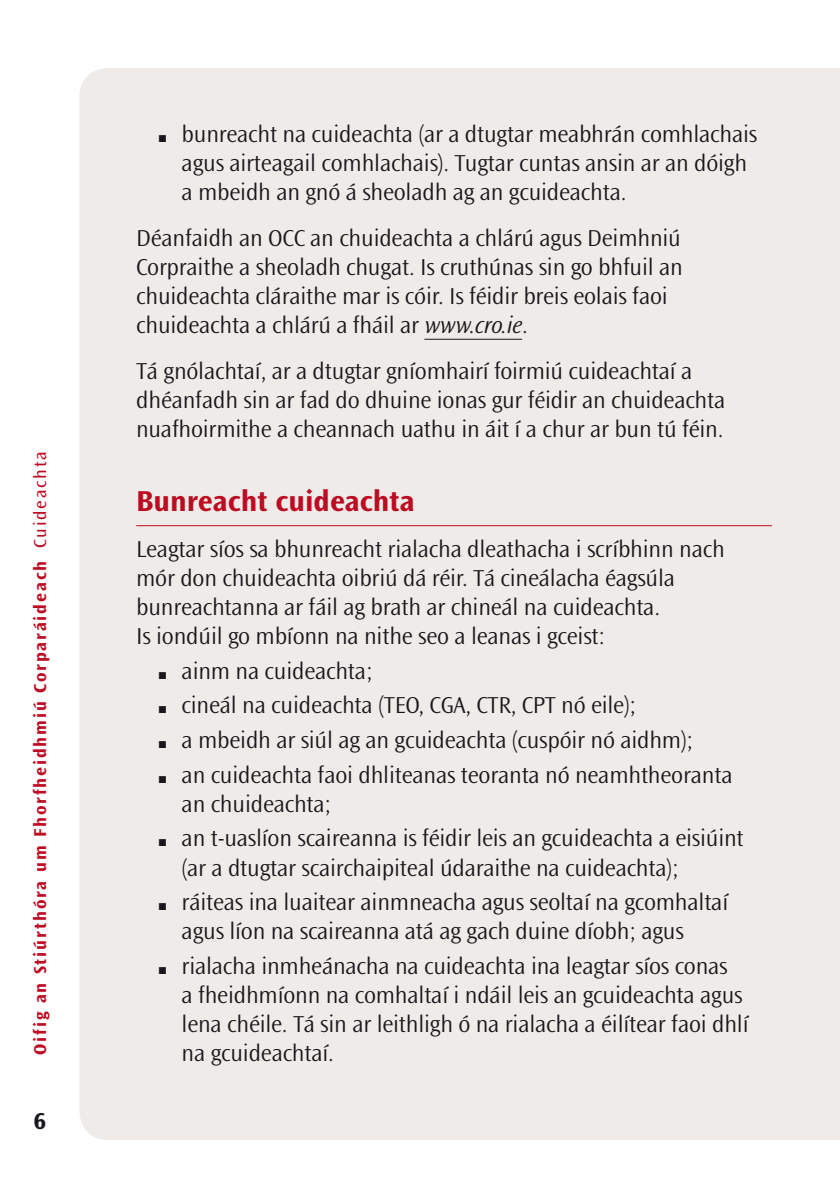
<style>
.page{position:relative;width:840px;height:1191px;background:#fff}
.page>*{position:absolute;margin:0;border:0;box-sizing:border-box;transform-origin:0 0}
.Head_0{font:700 30px "Ocean Sans Std";color:#bd0c21}
.Bodytext__1{font:300 24px/29px "Ocean Sans Std";letter-spacing:-.01em;color:#1a171c}
.Bodytext__3{font:300 24px/29px "Ocean Sans Std";letter-spacing:-.01em;color:#1a171c}
.t1{font:700 24px "Ocean Sans Std";color:#1a171c}
.t2{font:700 18px "Ocean Sans Std";letter-spacing:.1em;color:#bd0c21}
.s1{font-weight:400}
.s2{font-style:italic}
</style>
<div class="page">
<svg style="left:839px;top:68px;width:1px;height:1072px"></svg>
<div style="left:79px;top:68px;width:760px;height:1072px;background:#eeebe9"></div>
<hr style="left:424px;top:339px;width:98px;height:1px;background:#1a171c">
<hr style="left:136px;top:525px;width:635px;height:1px;background:#bd0c21">
<p class="t2" style="left:30px;top:1054px;width:605px;rotate:-90deg">Oifig an Stiúrthóra um Fhorfheidhmiú Corparáideach <span class="s1">Cuideachta</span></p>
<p class="t1" style="left:33px;top:1107px;width:14px">6</p>
<p class="Bodytext__1" style="left:181px;top:120px;width:577px;text-indent:-23px">■ bunreacht na cuideachta (ar a dtugtar meabhrán comhlachais agus airteagail comhlachais). Tugtar cuntas ansin ar an dóigh a mbeidh an gnó á sheoladh ag an gcuideachta.</p>
<p class="Bodytext__3" style="left:136px;top:224px;width:548px">Déanfaidh an OCC an chuideachta a chlárú agus Deimhniú Corpraithe a sheoladh chugat. Is cruthúnas sin go bhfuil an chuideachta cláraithe mar is cóir. Is féidir breis eolais faoi chuideachta a chlárú a fháil ar <span class="s2">www.cro.ie</span>.</p>
<p class="Bodytext__3" style="left:136px;top:357px;width:590px">Tá gnólachtaí, ar a dtugtar gníomhairí foirmiú cuideachtaí a dhéanfadh sin ar fad do dhuine ionas gur féidir an chuideachta nuafhoirmithe a cheannach uathu in áit í a chur ar bun tú féin.</p>
<p class="Head_0" style="left:136px;top:484px;width:280px">Bunreacht cuideachta</p>
<p class="Bodytext__1" style="left:136px;top:535px;width:589px">Leagtar síos sa bhunreacht rialacha dleathacha i scríbhinn nach mór don chuideachta oibriú dá réir. Tá cineálacha éagsúla bunreachtanna ar fáil ag brath ar chineál na cuideachta.<br>Is iondúil go mbíonn na nithe seo a leanas i gceist:</p>
<p class="Bodytext__1" style="left:159px;top:656px;width:215px">■ ainm na cuideachta;</p>
<p class="Bodytext__1" style="left:159px;top:691px;width:478px">■ cineál na cuideachta (TEO, CGA, CTR, CPT nó eile);</p>
<p class="Bodytext__1" style="left:159px;top:726px;width:535px">■ a mbeidh ar siúl ag an gcuideachta (cuspóir nó aidhm);</p>
<p class="Bodytext__1" style="left:181px;top:760px;width:552px;text-indent:-23px">■ an cuideachta faoi dhliteanas teoranta nó neamhtheoranta an chuideachta;</p>
<p class="Bodytext__1" style="left:181px;top:824px;width:563px;text-indent:-23px">■ an t-uaslíon scaireanna is féidir leis an gcuideachta a eisiúint (ar a dtugtar scairchaipiteal údaraithe na cuideachta);</p>
<p class="Bodytext__1" style="left:181px;top:888px;width:548px;text-indent:-23px">■ ráiteas ina luaitear ainmneacha agus seoltaí na gcomhaltaí agus líon na scaireanna atá ag gach duine díobh; agus</p>
<p class="Bodytext__1" style="left:181px;top:951px;width:568px;text-indent:-23px">■ rialacha inmheánacha na cuideachta ina leagtar síos conas<br>a fheidhmíonn na comhaltaí i ndáil leis an gcuideachta agus lena chéile. Tá sin ar leithligh ó na rialacha a éilítear faoi dhlí na gcuideachtaí.</p>
</div>
